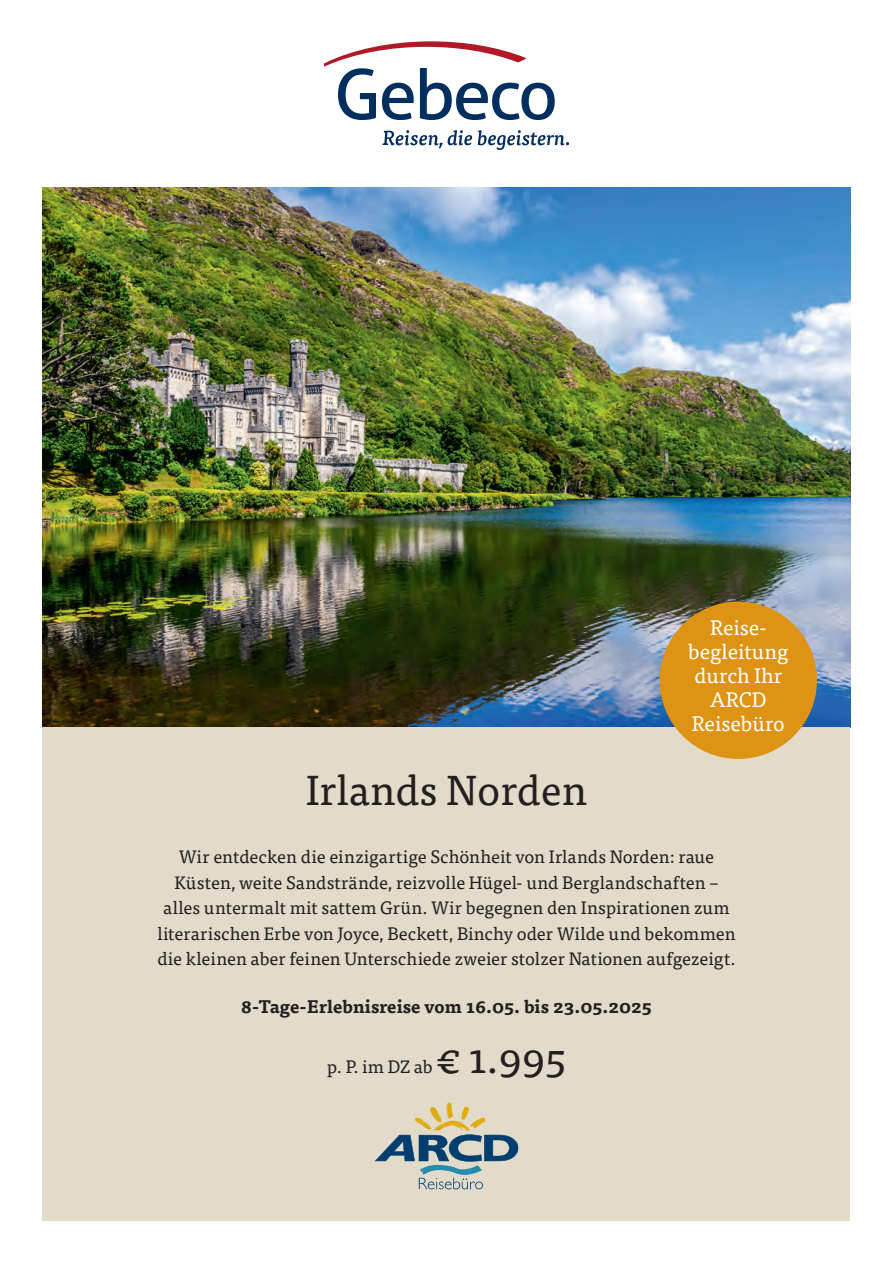
<style>
.page{position:relative;width:893px;height:1263px;background:#fff}
.page>*{position:absolute;margin:0;border:0;box-sizing:border-box;transform-origin:0 0}
.t1{font:42px "Tisa OT";color:#231f20}
.t2{font:21px/24px "Tisa OT";color:#fff;text-align:center}
.t3{font:18px/25.5px "Tisa OT";color:#231f20;text-align:center}
.t4{font:700 18px "Tisa OT";color:#231f20}
</style>
<div class="page">
<img style="left:43px;top:187px;width:807px;height:540px">
<svg style="left:324px;top:41px;width:231px;height:79px"></svg>
<svg style="left:382px;top:130px;width:90px;height:19px"></svg>
<svg style="left:478px;top:130px;width:91px;height:20px"></svg>
<div style="left:43px;top:727px;width:807px;height:493px;background:#e2dbca"></div>
<div style="left:660px;top:602px;width:157px;height:157px;background:#de9315;border-radius:50%"></div>
<img style="left:430px;top:1102px;width:23px;height:17px">
<img style="left:462px;top:1106px;width:7px;height:23px">
<img style="left:454px;top:1113px;width:8px;height:17px">
<svg style="left:415px;top:1118px;width:8px;height:8px"></svg>
<svg style="left:470px;top:1117px;width:12px;height:11px"></svg>
<svg style="left:375px;top:1134px;width:143px;height:55px"></svg>
<h1 class="t1" style="left:306px;top:765px;width:283px">Irlands Norden</h1>
<p class="t2" style="left:688px;top:616px;width:102px">Reise&shy;begleitung durch Ihr<br>ARCD<br>Reisebüro</p>
<p class="t3" style="left:157px;top:844px;width:580px">Wir entdecken die einzigartige Schönheit von Irlands Norden: raue Küsten, weite Sandstrände, reizvolle Hügel- und Berglandschaften – alles untermalt mit sattem Grün. Wir begegnen den Inspirationen zum literarischen Erbe von Joyce, Beckett, Binchy oder Wilde und bekommen die kleinen aber feinen Unterschiede zweier stolzer Nationen aufgezeigt.</p>
<p class="t4" style="left:241px;top:996px;width:413px">8-Tage-Erlebnisreise vom 16.05. bis 23.05.2025</p>
<p class="t3" style="left:327px;top:1054px;width:107px">p. P. im DZ ab</p>
<h1 class="t1" style="left:437px;top:1034px;width:131px">€ 1.995</h1>
</div>
